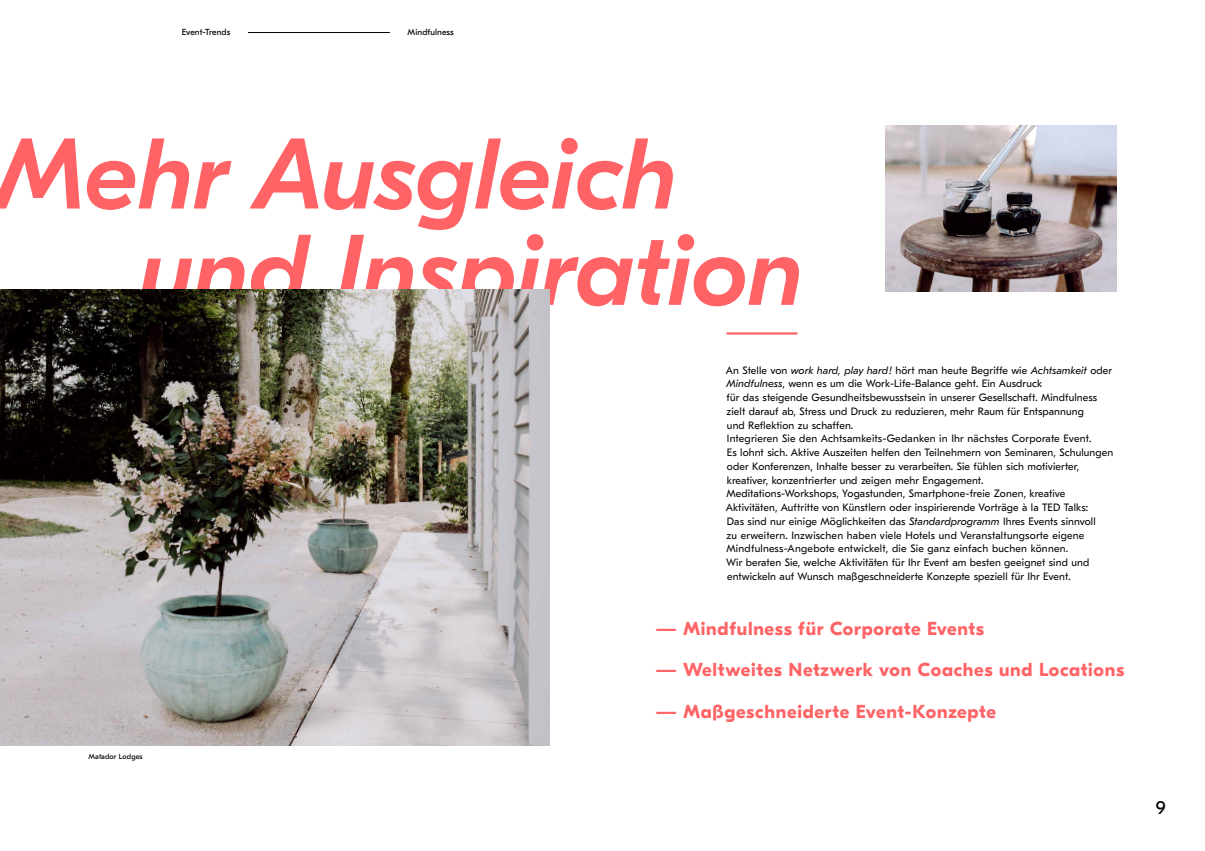
<style>
.page{position:relative;width:1205px;height:851px;background:#fff}
.page>*{position:absolute;margin:0;border:0;box-sizing:border-box;transform-origin:0 0}
.t1{font:italic 500 100px "GT Eesti Pro Display";color:#ff6365}
.t2{font:700 18.75px "GT Eesti Pro Display";letter-spacing:.04em;color:#ff6365}
.t3{font:18.75px "GT Eesti Pro Text";color:#000}
.t4{font:10.62px/13.8px "GT Eesti Pro Text";letter-spacing:.01em;color:#000}
.t5{font:8.75px "GT Eesti Pro Text";letter-spacing:.01em;color:#000}
.t6{font:7.5px "GT Eesti Pro Text";letter-spacing:.01em;color:#000}
.s1{font-style:italic}
</style>
<div class="page">
<img style="left:885px;top:126px;width:231px;height:165px">
<hr style="left:726px;top:332px;width:71px;height:2px;background:#ff6365">
<hr style="left:248px;top:32px;width:142px;height:1px;background:#000">
<img style="left:0;top:289px;width:549px;height:456px">
<p class="t5" style="left:182px;top:28px;width:50px">Event-Trends</p>
<p class="t5" style="left:407px;top:28px;width:48px">Mindfulness</p>
<h1 class="t1" style="left:-4px;top:120px;width:682px">Mehr Ausgleich</h1>
<h1 class="t1" style="left:139px;top:217px;width:665px">und Inspiration</h1>
<p class="t4" style="left:726px;top:363px;width:389px">An Stelle von <span class="s1">work hard, play hard!</span> hört man heute Begriffe wie <span class="s1">Achtsamkeit</span> oder <span class="s1">Mindfulness</span>, wenn es um die Work-Life-Balance geht. Ein Ausdruck<br>für das steigende Gesundheitsbewusstsein in unserer Gesellschaft. Mindfulness zielt darauf ab, Stress und Druck zu reduzieren, mehr Raum für Entspannung<br>und Reflektion zu schaffen.<br>Integrieren Sie den Achtsamkeits-Gedanken in Ihr nächstes Corporate Event.<br>Es lohnt sich. Aktive Auszeiten helfen den Teilnehmern von Seminaren, Schulungen oder Konferenzen, Inhalte besser zu verarbeiten. Sie fühlen sich motivierter, kreativer, konzentrierter und zeigen mehr Engagement.<br>Meditations-Workshops, Yogastunden, Smartphone-freie Zonen, kreative Aktivitäten, Auftritte von Künstlern oder inspirierende Vorträge à la TED Talks:<br>Das sind nur einige Möglichkeiten das <span class="s1">Standardprogramm</span> Ihres Events sinnvoll<br>zu erweitern. Inzwischen haben viele Hotels und Veranstaltungsorte eigene Mindfulness-Angebote entwickelt, die Sie ganz einfach buchen können.<br>Wir beraten Sie, welche Aktivitäten für Ihr Event am besten geeignet sind und entwickeln auf Wunsch maßgeschneiderte Konzepte speziell für Ihr Event.</p>
<p class="t6" style="left:89px;top:752px;width:56px">Matador Lodges</p>
<h2 class="t2" style="left:656px;top:618px;width:330px">— Mindfulness für Corporate Events</h2>
<h2 class="t2" style="left:656px;top:659px;width:470px">— Weltweites Netzwerk von Coaches und Locations</h2>
<h2 class="t2" style="left:656px;top:700px;width:342px">— Maßgeschneiderte Event-Konzepte</h2>
<h2 class="t3" style="left:1155px;top:797px;width:13px">9</h2>
</div>
